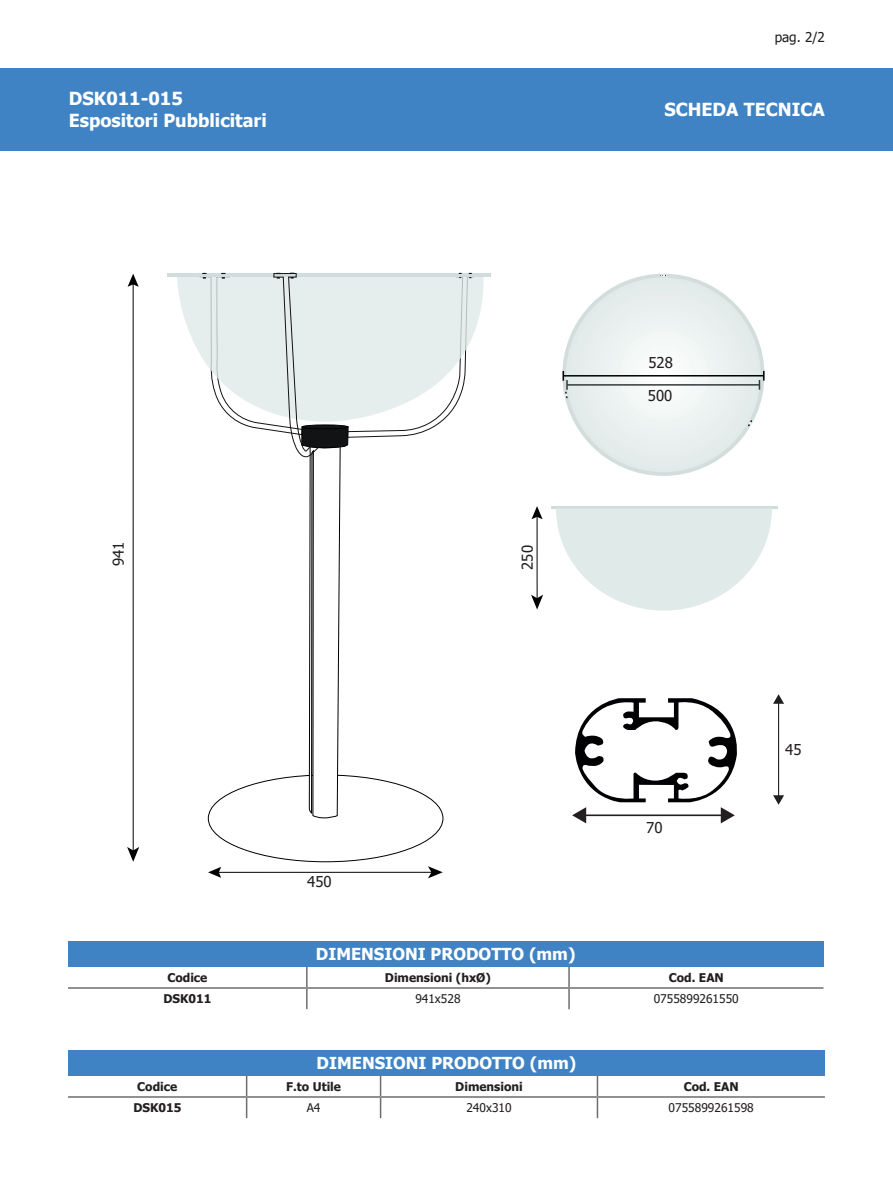
<style>
.page{position:relative;width:893px;height:1187px;background:#fff}
.page>*{position:absolute;margin:0;border:0;box-sizing:border-box;transform-origin:0 0}
.t1{font:700 18px/21.6px "Tahoma";color:#fff}
.t2{font:700 16.5px "Tahoma";color:#fff}
.t3{font:15px "Tahoma";color:#231f20}
.t4{font:13.5px "Tahoma";color:#231f20}
.t5{font:700 12px "Tahoma";color:#231f20}
.t6{font:12px "Tahoma";color:#231f20}
</style>
<div class="page">
<div style="left:0;top:68px;width:893px;height:82px;background:#3f83c4"></div>
<svg style="left:177px;top:277px;width:307px;height:77px;fill:#e6eeed"></svg>
<hr style="left:167px;top:273px;width:324px;height:4px;background:#d1dddd">
<svg style="left:564px;top:275px;width:199px;height:199px"></svg>
<svg style="left:660px;top:274px;width:8px;height:3px"></svg>
<svg style="left:747px;top:419px;width:6px;height:8px"></svg>
<hr style="left:551px;top:506px;width:226px;height:2px;background:#d1dddd">
<hr style="left:133px;top:282px;width:1px;height:569px;background:#000001">
<svg style="left:128px;top:273px;width:11px;height:14px"></svg>
<svg style="left:127px;top:846px;width:12px;height:15px"></svg>
<hr style="left:537px;top:515px;width:1px;height:84px;background:#000001">
<svg style="left:531px;top:506px;width:12px;height:13px"></svg>
<svg style="left:531px;top:594px;width:12px;height:15px"></svg>
<hr style="left:563px;top:375px;width:201px;height:1px;background:#000001">
<svg style="left:200px;top:273px;width:273px;height:605px"></svg>
<svg style="left:556px;top:508px;width:216px;height:102px"></svg>
<hr style="left:567px;top:384px;width:192px;height:1px;background:#35393b">
<svg style="left:563px;top:371px;width:5px;height:28px"></svg>
<svg style="left:759px;top:371px;width:5px;height:18px"></svg>
<svg style="left:572px;top:698px;width:165px;height:125px"></svg>
<hr style="left:778px;top:702px;width:1px;height:94px;background:#231f20">
<svg style="left:773px;top:694px;width:11px;height:9px"></svg>
<svg style="left:773px;top:795px;width:11px;height:9px"></svg>
<div style="left:68px;top:941px;width:755px;height:25px;background:#3f83c4"></div>
<hr style="left:306px;top:966px;width:2px;height:21px;background:#6c6d70">
<hr style="left:568px;top:966px;width:2px;height:21px;background:#6c6d70">
<hr style="left:68px;top:987px;width:239px;height:1px;background:#6c6d70">
<hr style="left:307px;top:987px;width:262px;height:1px;background:#6c6d70">
<hr style="left:306px;top:988px;width:2px;height:21px;background:#6c6d70">
<hr style="left:569px;top:987px;width:254px;height:1px;background:#6c6d70">
<hr style="left:568px;top:988px;width:2px;height:21px;background:#6c6d70">
<div style="left:68px;top:1050px;width:757px;height:25px;background:#3f83c4"></div>
<hr style="left:68px;top:1096px;width:179px;height:1px;background:#6c6d70">
<hr style="left:247px;top:1096px;width:134px;height:1px;background:#6c6d70">
<svg style="left:246px;top:1075px;width:1px;height:43px"></svg>
<hr style="left:381px;top:1096px;width:216px;height:1px;background:#6c6d70">
<svg style="left:380px;top:1075px;width:1px;height:43px"></svg>
<hr style="left:597px;top:1096px;width:228px;height:1px;background:#6c6d70">
<svg style="left:597px;top:1075px;width:1px;height:43px"></svg>
<h1 class="t1" style="left:69px;top:89px;width:200px">DSK011-015<br>Espositori Pubblicitari</h1>
<p class="t4" style="left:775px;top:28px;width:52px">pag. 2/2</p>
<h1 class="t1" style="left:678px;top:91px;width:162px">SCHEDA TECNICA</h1>
<h1 class="t1" style="left:664px;top:99px;width:162px">SCHEDA TECNICA</h1>
<p class="t3" style="left:108px;top:566px;width:26px;rotate:-90deg">941</p>
<p class="t3" style="left:517px;top:569px;width:26px;rotate:-90deg">250</p>
<p class="t3" style="left:648px;top:353px;width:26px">528</p>
<p class="t3" style="left:648px;top:386px;width:26px">500</p>
<p class="t3" style="left:307px;top:871px;width:26px">450</p>
<h2 class="t2" style="left:316px;top:942px;width:261px">DIMENSIONI PRODOTTO (mm)</h2>
<p class="t3" style="left:646px;top:817px;width:18px">70</p>
<p class="t3" style="left:785px;top:739px;width:18px">45</p>
<p class="t5" style="left:167px;top:969px;width:42px">Codice</p>
<p class="t5" style="left:385px;top:969px;width:108px">Dimensioni (hxØ)</p>
<p class="t5" style="left:669px;top:969px;width:57px">Cod. EAN</p>
<p class="t5" style="left:163px;top:990px;width:49px">DSK011</p>
<p class="t6" style="left:415px;top:990px;width:47px">941x528</p>
<p class="t6" style="left:654px;top:990px;width:87px">0755899261550</p>
<h2 class="t2" style="left:317px;top:1051px;width:261px">DIMENSIONI PRODOTTO (mm)</h2>
<p class="t5" style="left:137px;top:1078px;width:42px">Codice</p>
<p class="t5" style="left:286px;top:1078px;width:56px">F.to Utile</p>
<p class="t5" style="left:455px;top:1078px;width:69px">Dimensioni</p>
<p class="t5" style="left:684px;top:1078px;width:57px">Cod. EAN</p>
<p class="t5" style="left:133px;top:1099px;width:49px">DSK015</p>
<p class="t6" style="left:307px;top:1099px;width:15px">A4</p>
<p class="t6" style="left:466px;top:1099px;width:47px">240x310</p>
<p class="t6" style="left:669px;top:1099px;width:87px">0755899261598</p>
</div>
